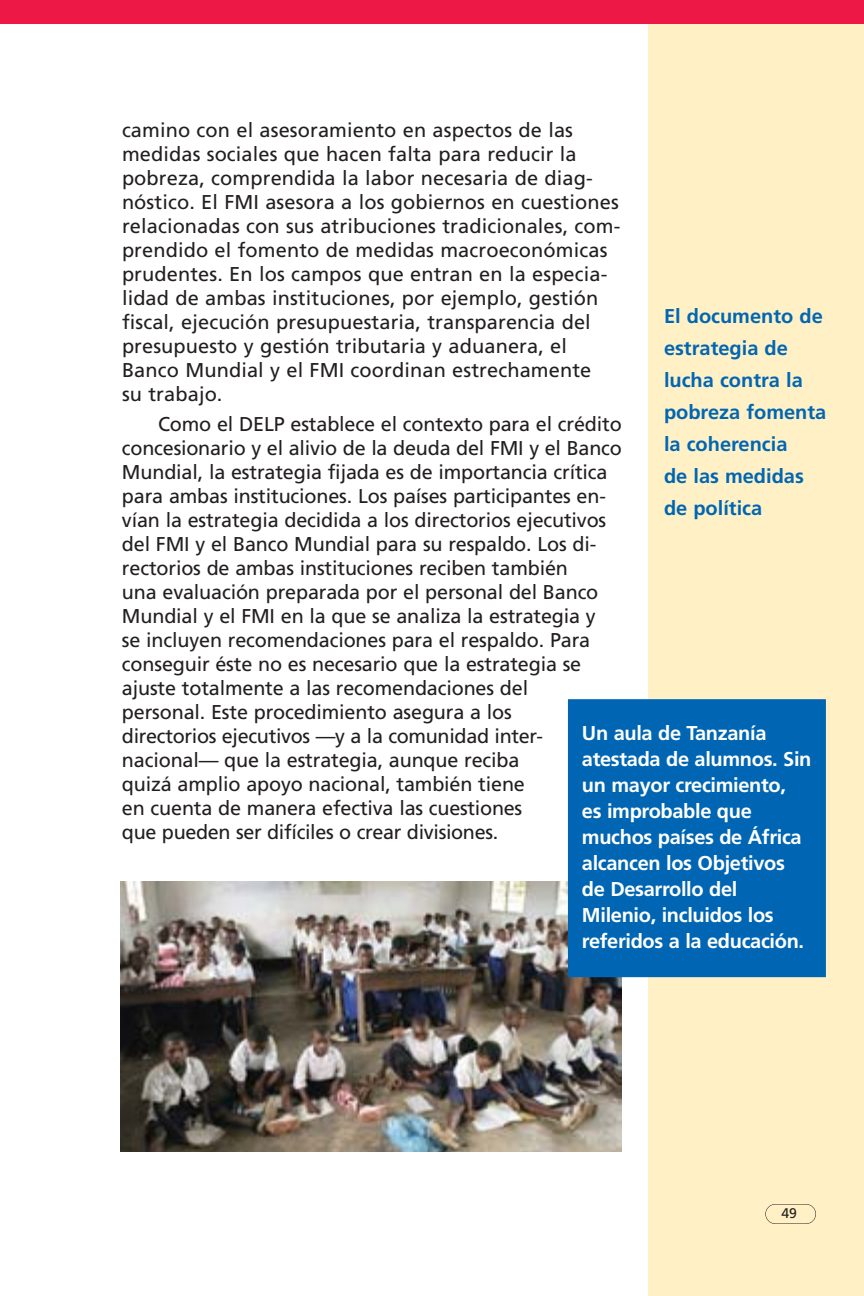
<style>
.page{position:relative;width:864px;height:1296px;background:#fff}
.page>*{position:absolute;margin:0;border:0;box-sizing:border-box;transform-origin:0 0}
.t1{font:20px/24px "Frutiger";letter-spacing:-.01em;color:#231f20}
.t2{font:700 20px/26px "Frutiger";letter-spacing:-.015em;color:#fff}
.t3{font:700 20px/32px "Frutiger";color:#0066b3}
.t4{font:14px "Frutiger";color:#231f20}
</style>
<div class="page">
<div style="left:648px;top:20px;width:216px;height:1276px;background:#fff1c5"></div>
<div style="left:765px;top:1204px;width:51px;height:20px;border:1px solid #231f20;border-radius:10px"></div>
<div style="left:0;top:0;width:864px;height:24px;background:#ed1846"></div>
<img style="left:120px;top:882px;width:501px;height:270px">
<div style="left:569px;top:700px;width:256px;height:276px;background:#0066b3"></div>
<div style="left:568px;top:699px;width:258px;height:278px;border:2px solid #0066b3"></div>
<p class="t1" style="left:122px;top:120px;width:500px">camino con el asesoramiento en aspectos de las medidas sociales que hacen falta para reducir la pobreza, comprendida la labor necesaria de diag&shy;nóstico. El FMI asesora a los gobiernos en cuestiones relacionadas con sus atribuciones tradicionales, com&shy;prendido el fomento de medidas macroeconómicas prudentes. En los campos que entran en la especia&shy;lidad de ambas instituciones, por ejemplo, gestión fiscal, ejecución presupuestaria, transparencia del presupuesto y gestión tributaria y aduanera, el Banco Mundial y el FMI coordinan estrechamente<br>su trabajo.</p>
<p class="t1" style="left:122px;top:414px;width:501px;text-indent:36px">Como el DELP establece el contexto para el crédito concesionario y el alivio de la deuda del FMI y el Banco Mundial, la estrategia fijada es de importancia crítica para ambas instituciones. Los países participantes en&shy;vían la estrategia decidida a los directorios ejecutivos del FMI y el Banco Mundial para su respaldo. Los di&shy;rectorios de ambas instituciones reciben también<br>una evaluación preparada por el personal del Banco Mundial y el FMI en la que se analiza la estrategia y<br>se incluyen recomendaciones para el respaldo. Para conseguir éste no es necesario que la estrategia se ajuste totalmente a las recomendaciones del<br>personal. Este procedimiento asegura a los<br>directorios ejecutivos —y a la comunidad inter&shy;nacional— que la estrategia, aunque reciba<br>quizá amplio apoyo nacional, también tiene<br>en cuenta de manera efectiva las cuestiones<br>que pueden ser difíciles o crear divisiones.</p>
<p class="t3" style="left:664px;top:302px;width:164px">El documento de estrategia de lucha contra la pobreza fomenta la coherencia<br>de las medidas de política</p>
<p class="t2" style="left:582px;top:721px;width:231px">Un aula de Tanzanía atestada de alumnos. Sin un mayor crecimiento,<br>es improbable que muchos países de África alcancen los Objetivos de Desarrollo del<br>Milenio, incluidos los referidos a la educación.</p>
<p class="t4" style="left:782px;top:1207px;width:17px">49</p>
</div>
